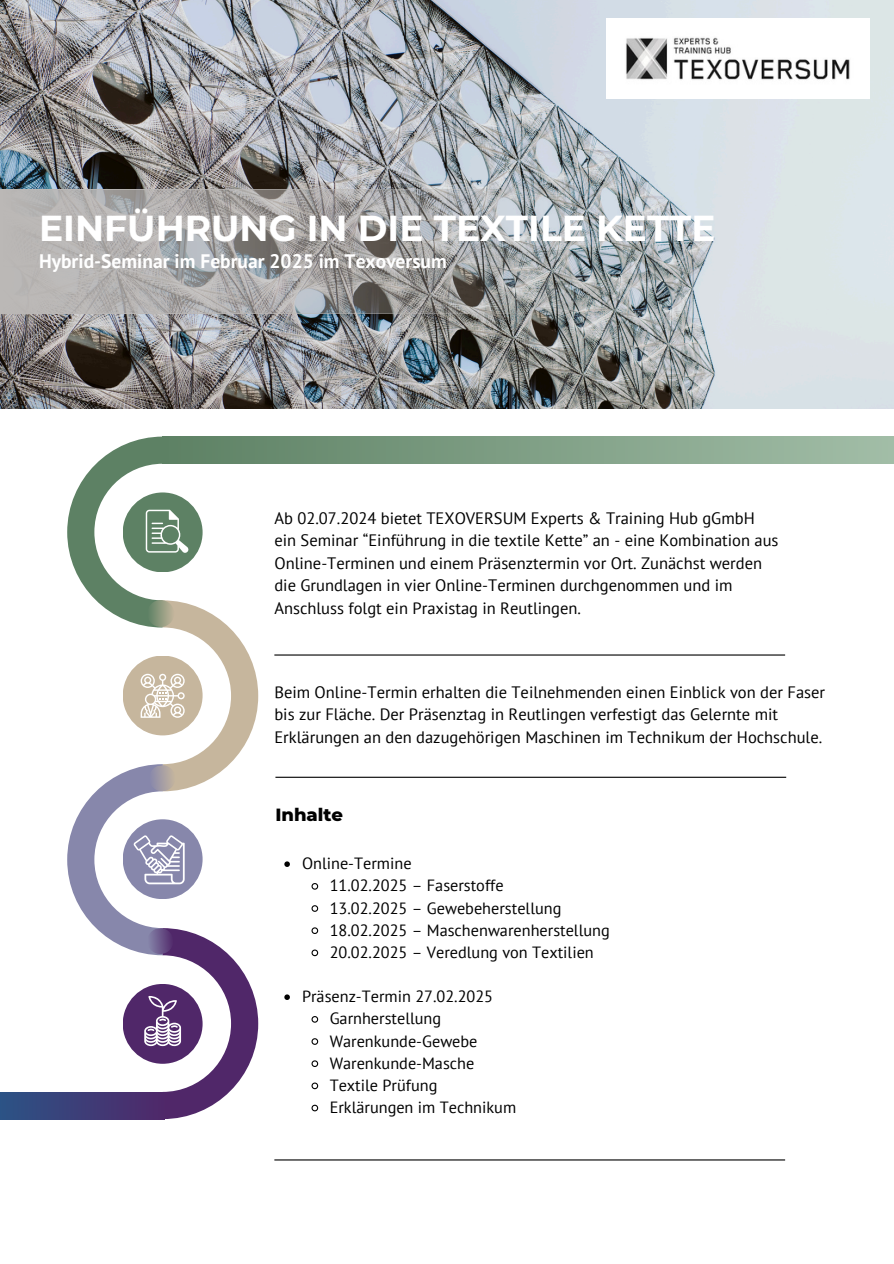
<style>
.page{position:relative;width:894px;height:1264px;background:#fff}
.page>*{position:absolute;margin:0;border:0;box-sizing:border-box;transform-origin:0 0}
.t1{font:700 36px "Montserrat";color:#fff}
.t2{font:700 19.5px "PT Sans";color:#fff}
.t3{font:800 18px "Montserrat";color:#000}
.t4{font:16.5px/22.5px "PT Sans";color:#000}
.t5{font:16.2px "PT Sans";color:#000}
</style>
<div class="page">
<svg style="left:258px;top:436px;width:635px;height:28px;background:#83a389"></svg>
<img style="left:0;top:0;width:893px;height:408px">
<hr style="left:274px;top:1159px;width:510px;height:1px;background:#000">
<hr style="left:275px;top:776px;width:511px;height:1px;background:#000">
<hr style="left:274px;top:654px;width:510px;height:1px;background:#000">
<img style="left:606px;top:19px;width:262px;height:79px">
<svg style="left:284px;top:861px;width:6px;height:6px"></svg>
<svg style="left:311px;top:883px;width:8px;height:7px"></svg>
<svg style="left:311px;top:905px;width:8px;height:7px"></svg>
<svg style="left:311px;top:927px;width:8px;height:7px"></svg>
<svg style="left:311px;top:949px;width:8px;height:8px"></svg>
<svg style="left:284px;top:994px;width:6px;height:5px"></svg>
<svg style="left:311px;top:1016px;width:8px;height:7px"></svg>
<svg style="left:311px;top:1038px;width:8px;height:7px"></svg>
<svg style="left:311px;top:1060px;width:8px;height:7px"></svg>
<svg style="left:311px;top:1082px;width:8px;height:7px"></svg>
<svg style="left:311px;top:1104px;width:8px;height:8px"></svg>
<svg style="left:0;top:190px;width:669px;height:123px;background:#a2a3a3"></svg>
<svg style="left:67px;top:436px;width:191px;height:682px"></svg>
<div style="left:0;top:1092px;width:164px;height:27px;background:linear-gradient(to right,#2b5385,#4f286a)"></div>
<h1 class="t1" style="left:39px;top:206px;width:678px">EINFÜHRUNG IN DIE TEXTILE KETTE</h1>
<p class="t2" style="left:39px;top:248px;width:409px">Hybrid-Seminar im Februar 2025 im Texoversum</p>
<p class="t4" style="left:274px;top:506px;width:505px">Ab 02.07.2024 bietet TEXOVERSUM Experts &amp; Training Hub gGmbH ein Seminar “Einführung in die textile Kette” an - eine Kombination aus Online-Terminen und einem Präsenztermin vor Ort. Zunächst werden die Grundlagen in vier Online-Terminen durchgenommen und im Anschluss folgt ein Praxistag in Reutlingen.</p>
<p class="t4" style="left:274px;top:680px;width:552px">Beim Online-Termin erhalten die Teilnehmenden einen Einblick von der Faser bis zur Fläche. Der Präsenztag in Reutlingen verfestigt das Gelernte mit<br>Erklärungen an den dazugehörigen Maschinen im Technikum der Hochschule.</p>
<p class="t3" style="left:275px;top:803px;width:69px">Inhalte</p>
<p class="t5" style="left:302px;top:852px;width:111px">Online-Termine</p>
<p class="t5" style="left:329px;top:874px;width:175px">11.02.2025 – Faserstoffe</p>
<p class="t5" style="left:329px;top:897px;width:233px">13.02.2025 – Gewebeherstellung</p>
<p class="t5" style="left:329px;top:919px;width:281px">18.02.2025 – Maschenwarenherstellung</p>
<p class="t5" style="left:329px;top:941px;width:266px">20.02.2025 – Veredlung von Textilien</p>
<p class="t5" style="left:302px;top:985px;width:193px">Präsenz-Termin 27.02.2025</p>
<p class="t5" style="left:329px;top:1007px;width:113px">Garnherstellung</p>
<p class="t5" style="left:329px;top:1030px;width:149px">Warenkunde-Gewebe</p>
<p class="t5" style="left:329px;top:1052px;width:146px">Warenkunde-Masche</p>
<h1 class="t5" style="left:329px;top:1074px;width:109px">Textile Prüfung</h1>
<p class="t5" style="left:329px;top:1096px;width:188px">Erklärungen im Technikum</p>
</div>
